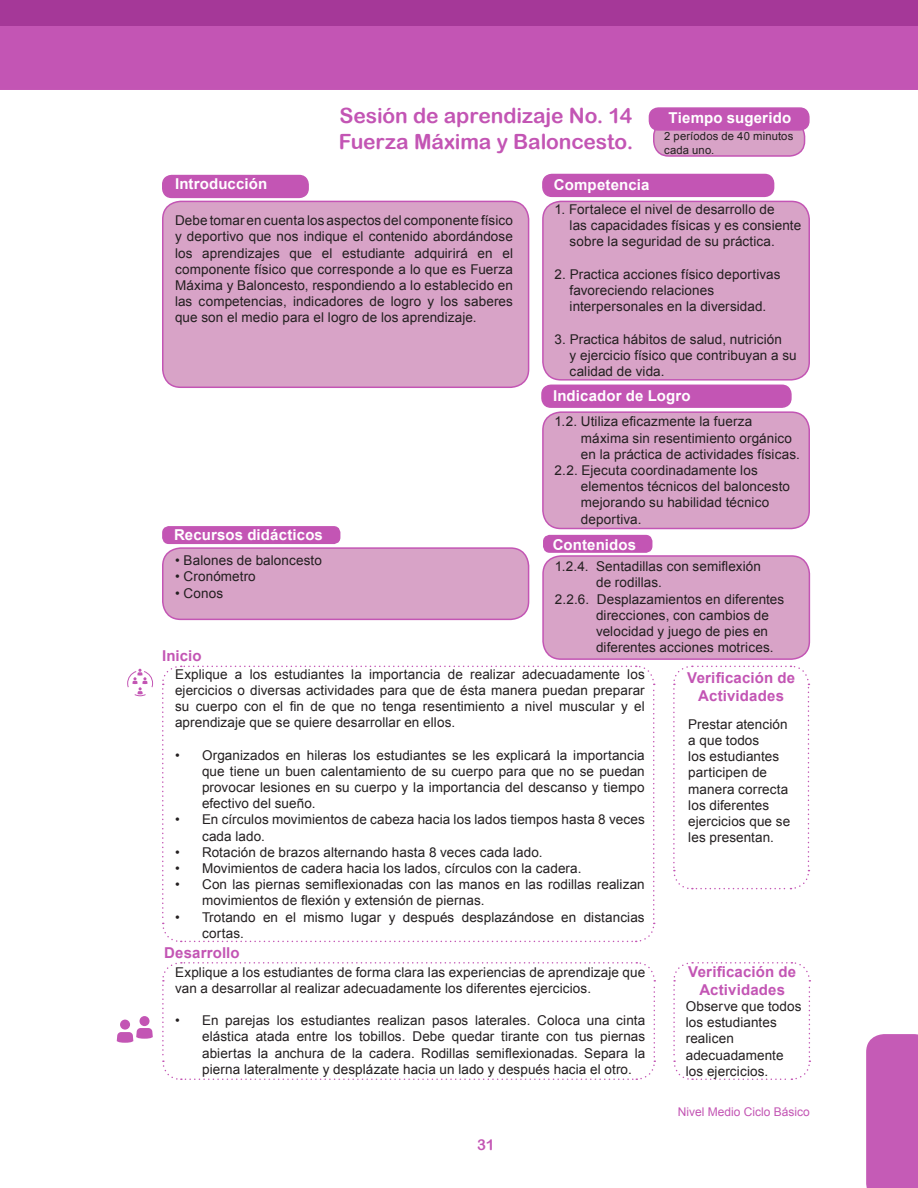
<style>
.page{position:relative;width:918px;height:1188px;background:#fff}
.page>*{position:absolute;margin:0;border:0;box-sizing:border-box;transform-origin:0 0}
.texto_de_tablas{font:21px "Arial Rounded MT Bold";letter-spacing:-.005em;color:#c355b4}
.texto_de_tablas-2{font:700 15px "Arial";letter-spacing:.01em;color:#fff}
.texto_de_tablas-3{font:700 15px "Arial";letter-spacing:.01em;color:#c355b4}
.t1{font:15px "Arial Rounded MT Bold";color:#c355b4}
.texto_de_tablas-4{font:13.5px/16.2px "Arial";letter-spacing:.005em;color:#231f20}
.t2{font:12px "Arial";color:#c355b4}
.texto_de_tablas-5{font:11.25px "Arial";letter-spacing:.015em;color:#231f20}
</style>
<div class="page">
<div style="left:163px;top:201px;width:366px;height:186px;background:#d8a3c7;border-radius:18px"></div>
<div style="left:162px;top:201px;width:367px;height:187px;border:2px solid #c355b4;border-radius:18px"></div>
<div style="left:163px;top:548px;width:366px;height:71px;background:#d8a3c7;border-radius:18px"></div>
<div style="left:162px;top:547px;width:367px;height:73px;border:2px solid #c355b4;border-radius:18px"></div>
<div style="left:543px;top:201px;width:266px;height:179px;background:#d8a3c7;border-radius:18px"></div>
<div style="left:542px;top:201px;width:268px;height:180px;border:2px solid #c355b4;border-radius:18px"></div>
<div style="left:543px;top:412px;width:266px;height:117px;background:#d8a3c7;border-radius:18px"></div>
<div style="left:542px;top:411px;width:268px;height:118px;border:2px solid #c355b4;border-radius:18px"></div>
<div style="left:543px;top:556px;width:266px;height:103px;background:#d8a3c7;border-radius:18px"></div>
<div style="left:542px;top:555px;width:268px;height:105px;border:2px solid #c355b4;border-radius:18px"></div>
<div style="left:163px;top:176px;width:145px;height:21px;background:#c355b4;border-radius:9px"></div>
<div style="left:162px;top:175px;width:147px;height:23px;border:2px solid #c355b4;border-radius:9px"></div>
<div style="left:543px;top:174px;width:231px;height:22px;background:#c355b4;border-radius:9px"></div>
<div style="left:542px;top:174px;width:232px;height:23px;border:2px solid #c355b4;border-radius:9px"></div>
<div style="left:163px;top:527px;width:177px;height:16px;background:#c355b4;border-radius:6px"></div>
<div style="left:162px;top:526px;width:178px;height:18px;border:2px solid #c355b4;border-radius:6px"></div>
<div style="left:542px;top:385px;width:249px;height:22px;background:#c355b4;border-radius:9px"></div>
<div style="left:541px;top:385px;width:251px;height:23px;border:2px solid #c355b4;border-radius:9px"></div>
<div style="left:544px;top:536px;width:108px;height:16px;background:#c355b4;border-radius:6px"></div>
<div style="left:543px;top:535px;width:109px;height:18px;border:2px solid #c355b4;border-radius:6px"></div>
<svg style="left:162px;top:665px;width:493px;height:278px"></svg>
<svg style="left:673px;top:665px;width:137px;height:225px"></svg>
<div style="left:0;top:0;width:918px;height:90px;background:#c355b4"></div>
<div style="left:0;top:0;width:917px;height:26px;background:#a53898"></div>
<svg style="left:673px;top:962px;width:138px;height:118px"></svg>
<svg style="left:162px;top:962px;width:494px;height:118px"></svg>
<svg style="left:127px;top:669px;width:26px;height:27px"></svg>
<div style="left:120px;top:1020px;width:10px;height:10px;background:#c355b4;border-radius:50%"></div>
<div style="left:140px;top:1016px;width:10px;height:10px;background:#c355b4;border-radius:50%"></div>
<svg style="left:117px;top:1028px;width:36px;height:15px"></svg>
<div style="left:654px;top:122px;width:151px;height:34px;background:#d8a3c7;border-radius:15px"></div>
<div style="left:653px;top:121px;width:152px;height:36px;border:2px solid #c355b4;border-radius:15px"></div>
<div style="left:649px;top:108px;width:160px;height:22px;background:#c355b4;border-radius:9px"></div>
<div style="left:649px;top:107px;width:161px;height:24px;border:2px solid #c355b4;border-radius:9px"></div>
<div style="left:866px;top:1034px;width:52px;height:154px;background:#c55bb6"></div>
<p class="texto_de_tablas" style="left:340px;top:104px;width:294px">Sesión de aprendizaje No. 14</p>
<p class="texto_de_tablas" style="left:339px;top:129px;width:296px">Fuerza Máxima y Baloncesto.</p>
<p class="texto_de_tablas-2" style="left:175px;top:173px;width:94px">Introducción</p>
<p class="texto_de_tablas-2" style="left:554px;top:175px;width:97px">Competencia</p>
<p class="texto_de_tablas-2" style="left:669px;top:108px;width:124px">Tiempo sugerido</p>
<p class="texto_de_tablas-5" style="left:664px;top:129px;width:131px">2 períodos de 40 minutos</p>
<p class="texto_de_tablas-5" style="left:664px;top:142px;width:52px">cada uno.</p>
<p class="texto_de_tablas-4" style="left:175px;top:213px;width:339px;text-align:justify">Debe tomar en cuenta los aspectos del componente físico y deportivo que nos indique el contenido abordándose los aprendizajes que el estudiante adquirirá en el componente físico que corresponde a lo que es Fuerza Máxima y Baloncesto, respondiendo a lo establecido en las competencias, indicadores de logro y los saberes que son el medio para el logro de los aprendizaje.</p>
<p class="texto_de_tablas-4" style="left:555px;top:201px;width:222px">1. Fortalece el nivel de desarrollo de</p>
<p class="texto_de_tablas-4" style="left:570px;top:217px;width:233px">las capacidades físicas y es consiente</p>
<p class="texto_de_tablas-4" style="left:570px;top:234px;width:207px">sobre la seguridad de su práctica.</p>
<p class="texto_de_tablas-4" style="left:555px;top:266px;width:227px">2. Practica acciones físico deportivas</p>
<p class="texto_de_tablas-4" style="left:570px;top:282px;width:146px">favoreciendo relaciones</p>
<p class="texto_de_tablas-4" style="left:570px;top:298px;width:198px">interpersonales en la diversidad.</p>
<p class="texto_de_tablas-4" style="left:555px;top:331px;width:229px">3. Practica hábitos de salud, nutrición</p>
<p class="texto_de_tablas-4" style="left:570px;top:347px;width:229px">y ejercicio físico que contribuyan a su</p>
<p class="texto_de_tablas-4" style="left:570px;top:363px;width:96px">calidad de vida.</p>
<p class="texto_de_tablas-2" style="left:553px;top:386px;width:139px">Indicador de Logro</p>
<p class="texto_de_tablas-4" style="left:555px;top:414px;width:199px">1.2. Utiliza eficazmente la fuerza</p>
<p class="texto_de_tablas-4" style="left:581px;top:430px;width:213px">máxima sin resentimiento orgánico</p>
<p class="texto_de_tablas-4" style="left:581px;top:446px;width:220px">en la práctica de actividades físicas.</p>
<p class="texto_de_tablas-4" style="left:555px;top:462px;width:205px">2.2. Ejecuta coordinadamente los</p>
<p class="texto_de_tablas-4" style="left:581px;top:478px;width:211px">elementos técnicos del baloncesto</p>
<p class="texto_de_tablas-4" style="left:581px;top:495px;width:190px">mejorando su habilidad técnico</p>
<p class="texto_de_tablas-4" style="left:581px;top:511px;width:62px">deportiva.</p>
<p class="texto_de_tablas-4" style="left:555px;top:559px;width:208px">1.2.4. Sentadillas con semiflexión</p>
<p class="texto_de_tablas-4" style="left:596px;top:575px;width:67px">de rodillas.</p>
<p class="texto_de_tablas-4" style="left:555px;top:591px;width:231px">2.2.6. Desplazamientos en diferentes</p>
<p class="texto_de_tablas-4" style="left:596px;top:607px;width:175px">direcciones, con cambios de</p>
<p class="texto_de_tablas-4" style="left:596px;top:623px;width:174px">velocidad y juego de pies en</p>
<p class="texto_de_tablas-4" style="left:596px;top:640px;width:179px">diferentes acciones motrices.</p>
<p class="texto_de_tablas-4" style="left:175px;top:666px;width:471px;text-align:justify">Explique a los estudiantes la importancia de realizar adecuadamente los ejercicios o diversas actividades para que de ésta manera puedan preparar su cuerpo con el fin de que no tenga resentimiento a nivel muscular y el aprendizaje que se quiere desarrollar en ellos.</p>
<p class="texto_de_tablas-4" style="left:202px;top:747px;width:444px;text-align:justify;text-indent:-27px">• Organizados en hileras los estudiantes se les explicará la importancia que tiene un buen calentamiento de su cuerpo para que no se puedan provocar lesiones en su cuerpo y la importancia del descanso y tiempo efectivo del sueño.</p>
<p class="texto_de_tablas-4" style="left:202px;top:812px;width:444px;text-indent:-27px">• En círculos movimientos de cabeza hacia los lados tiempos hasta 8 veces cada lado.</p>
<p class="texto_de_tablas-4" style="left:175px;top:844px;width:369px">• Rotación de brazos alternando hasta 8 veces cada lado.</p>
<p class="texto_de_tablas-4" style="left:175px;top:860px;width:408px">• Movimientos de cadera hacia los lados, círculos con la cadera.</p>
<p class="texto_de_tablas-4" style="left:202px;top:876px;width:444px;text-indent:-27px">• Con las piernas semiflexionadas con las manos en las rodillas realizan movimientos de flexión y extensión de piernas.</p>
<p class="texto_de_tablas-4" style="left:202px;top:909px;width:444px;text-indent:-27px">• Trotando en el mismo lugar y después desplazándose en distancias cortas.</p>
<p class="texto_de_tablas-2" style="left:174px;top:525px;width:150px">Recursos didácticos</p>
<p class="texto_de_tablas-2" style="left:553px;top:534px;width:85px">Contenidos</p>
<p class="texto_de_tablas-4" style="left:175px;top:553px;width:148px">• Balones de baloncesto</p>
<p class="texto_de_tablas-4" style="left:175px;top:569px;width:82px">• Cronómetro</p>
<p class="texto_de_tablas-4" style="left:175px;top:585px;width:50px">• Conos</p>
<p class="texto_de_tablas-3" style="left:162px;top:646px;width:41px">Inicio</p>
<p class="texto_de_tablas-3" style="left:687px;top:668px;width:109px">Verificación de</p>
<p class="texto_de_tablas-3" style="left:698px;top:686px;width:87px">Actividades</p>
<p class="texto_de_tablas-4" style="left:688px;top:716px;width:103px">Prestar atención a que todos<br>los estudiantes participen de manera correcta los diferentes ejercicios que se les presentan.</p>
<p class="texto_de_tablas-3" style="left:164px;top:943px;width:77px">Desarrollo</p>
<p class="texto_de_tablas-4" style="left:175px;top:964px;width:472px">Explique a los estudiantes de forma clara las experiencias de aprendizaje que van a desarrollar al realizar adecuadamente los diferentes ejercicios.</p>
<p class="texto_de_tablas-4" style="left:202px;top:1012px;width:445px;text-align:justify;text-indent:-27px">• En parejas los estudiantes realizan pasos laterales. Coloca una cinta elástica atada entre los tobillos. Debe quedar tirante con tus piernas abiertas la anchura de la cadera. Rodillas semiflexionadas. Separa la pierna lateralmente y desplázate hacia un lado y después hacia el otro.</p>
<p class="t1" style="left:477px;top:1135px;width:19px">31</p>
<p class="texto_de_tablas-3" style="left:688px;top:961px;width:109px">Verificación de</p>
<p class="texto_de_tablas-3" style="left:699px;top:979px;width:87px">Actividades</p>
<p class="texto_de_tablas-4" style="left:686px;top:998px;width:117px">Observe que todos los estudiantes realicen adecuadamente los ejercicios.</p>
<p class="t2" style="left:678px;top:1104px;width:134px">Nivel Medio Ciclo Básico</p>
</div>
